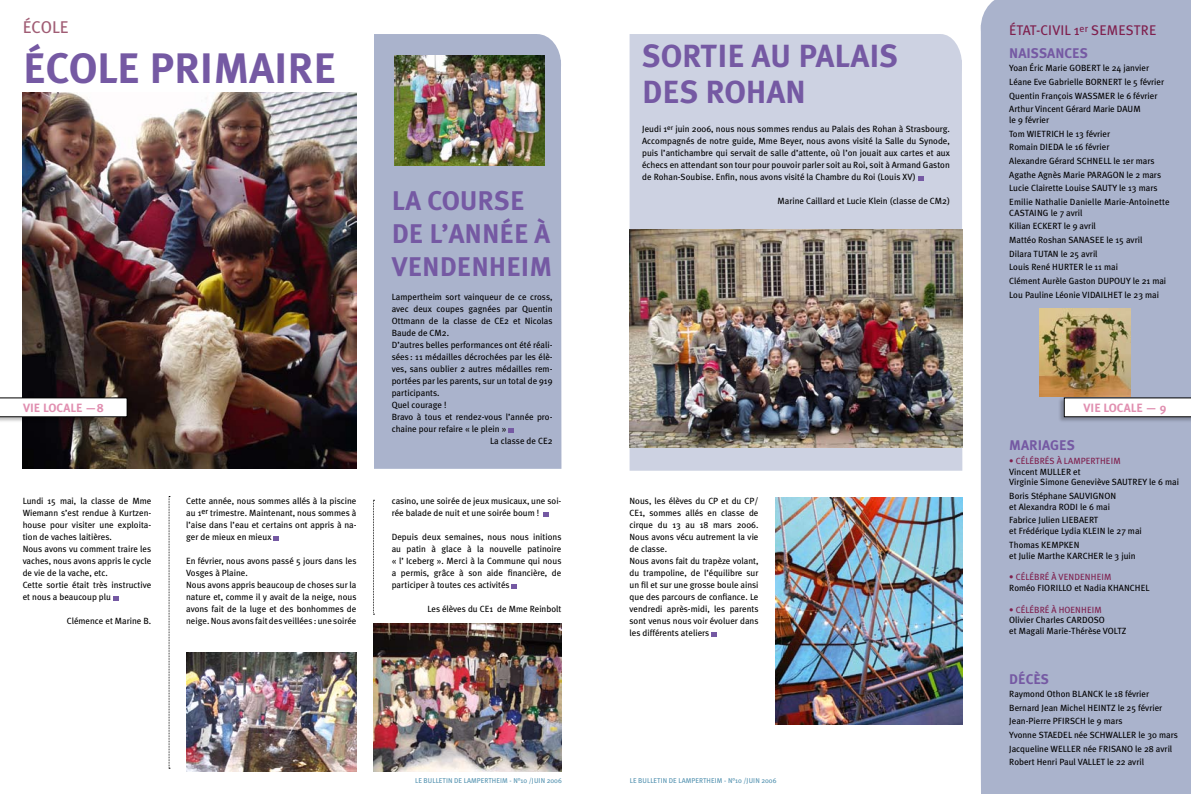
<style>
.page{position:relative;width:1191px;height:794px;background:#fff}
.page>*{position:absolute;margin:0;border:0;box-sizing:border-box;transform-origin:0 0}
.t1{font:700 42.6px "Meta Plus";color:#7559a3}
.t2{font:700 32px/36px "Meta Plus";color:#7559a3}
.t3{font:700 27px/33px "Meta Plus";color:#7559a3}
.t4{font:17px "Meta Plus";color:#a05c74}
.t5{font:700 14px "Meta Plus";color:#7559a3}
.t6{font:14px "Meta Plus";letter-spacing:.005em;color:#7f1f4d}
.t7{font:700 12px "Meta Plus";color:#e190b1}
.t8{font:9px/12px "Meta Plus";color:#000}
.t9{font:9px "Meta Plus";color:#7f1f4d}
.t10{font:7px "Meta Plus";letter-spacing:.005em;color:#5392b0}
</style>
<div class="page">
<div style="left:629px;top:34px;width:333px;height:437px;background:#cdd2e2"></div>
<div style="left:919px;top:34px;width:43px;height:61px;background:#cdd2e2;border-radius:50%"></div>
<img style="left:629px;top:230px;width:333px;height:218px">
<svg style="left:918px;top:176px;width:5px;height:4px"></svg>
<img style="left:23px;top:93px;width:333px;height:375px">
<div style="left:374px;top:34px;width:187px;height:435px;background:#aab3cc"></div>
<div style="left:513px;top:34px;width:48px;height:61px;background:#aab3cc;border-radius:50%"></div>
<div style="left:980px;top:0;width:211px;height:794px;background:#aab3cc"></div>
<div style="left:1057px;top:397px;width:134px;height:27px;background:#000;opacity:.25"></div>
<svg style="left:1063px;top:397px;width:128px;height:20px"></svg>
<div style="left:980px;top:0;width:62px;height:61px;background:#aab3cc"></div>
<div style="left:0;top:397px;width:134px;height:27px;background:#000;opacity:.25"></div>
<svg style="left:0;top:397px;width:128px;height:20px"></svg>
<svg style="left:169px;top:496px;width:1px;height:273px"></svg>
<img style="left:1039px;top:309px;width:91px;height:88px">
<svg style="left:508px;top:428px;width:6px;height:4px"></svg>
<img style="left:395px;top:55px;width:149px;height:110px">
<img style="left:775px;top:497px;width:187px;height:227px">
<svg style="left:711px;top:632px;width:6px;height:4px"></svg>
<img style="left:374px;top:623px;width:187px;height:148px">
<svg style="left:113px;top:596px;width:6px;height:4px"></svg>
<svg style="left:273px;top:536px;width:6px;height:4px"></svg>
<img style="left:186px;top:652px;width:170px;height:119px">
<svg style="left:543px;top:512px;width:6px;height:4px"></svg>
<svg style="left:511px;top:584px;width:6px;height:4px"></svg>
<svg style="left:373px;top:500px;width:1px;height:115px"></svg>
<h3 class="t4" style="left:23px;top:17px;width:47px">ÉCOLE</h3>
<h1 class="t1" style="left:23px;top:43px;width:315px">ÉCOLE PRIMAIRE</h1>
<h3 class="t7" style="left:23px;top:400px;width:82px">VIE LOCALE —8</h3>
<p class="t8" style="left:23px;top:495px;width:130px">Lundi 15 mai, la classe de Mme<br>Wiemann s’est rendue à Kurtzen&shy;house pour visiter une exploita&shy;tion de vaches laitières.<br>Nous avons vu comment traire les vaches, nous avons appris le cycle de vie de la vache, etc.<br>Cette sortie était très instructive et nous a beaucoup plu</p>
<p class="t8" style="left:67px;top:615px;width:86px">Clémence et Marine B.</p>
<p class="t8" style="left:186px;top:495px;width:172px;text-align:justify">Cette année, nous sommes allés à la piscine au 1<sup>er</sup> trimestre. Maintenant, nous sommes à l’aise dans l’eau et certains ont appris à na&shy;ger de mieux en mieux</p>
<p class="t8" style="left:186px;top:555px;width:172px">En février, nous avons passé 5 jours dans les Vosges à Plaine.<br>Nous avons appris beaucoup de choses sur la nature et, comme il y avait de la neige, nous avons fait de la luge et des bonhommes de neige. Nous avons fait des veillées : une soirée</p>
<h3 class="t3" style="left:392px;top:184px;width:162px">LA COURSE<br>DE L’ANNÉE À<br>VENDENHEIM</h3>
<p class="t8" style="left:392px;top:291px;width:162px">Lampertheim sort vainqueur de ce cross,</p>
<p class="t8" style="left:392px;top:303px;width:162px">avec deux coupes gagnées par Quentin</p>
<p class="t8" style="left:392px;top:315px;width:162px">Ottmann de la classe de CE2 et Nicolas</p>
<p class="t8" style="left:392px;top:327px;width:59px">Baude de CM2.</p>
<p class="t8" style="left:392px;top:339px;width:162px">D’autres belles performances ont été réali-</p>
<p class="t8" style="left:392px;top:351px;width:162px">sées : 11 médailles décrochées par les élè-</p>
<p class="t8" style="left:392px;top:363px;width:162px">ves, sans oublier 2 autres médailles rem-</p>
<p class="t8" style="left:392px;top:375px;width:162px">portées par les parents, sur un total de 919</p>
<p class="t8" style="left:392px;top:387px;width:49px">participants.</p>
<p class="t8" style="left:392px;top:399px;width:56px">Quel courage !</p>
<p class="t8" style="left:392px;top:411px;width:162px">Bravo à tous et rendez-vous l’année pro-</p>
<p class="t8" style="left:392px;top:423px;width:116px">chaine pour refaire « le plein »</p>
<p class="t8" style="left:490px;top:435px;width:64px">La classe de CE2</p>
<p class="t8" style="left:392px;top:495px;width:171px">casino, une soirée de jeux musicaux, une soi&shy;rée balade de nuit et une soirée boum !</p>
<p class="t8" style="left:392px;top:531px;width:171px;text-align:justify">Depuis deux semaines, nous nous initions au patin à glace à la nouvelle patinoire « l’ Iceberg ». Merci à la Commune qui nous a permis, grâce à son aide financière, de participer à toutes ces activités</p>
<p class="t8" style="left:427px;top:603px;width:135px">Les élèves du CE1 de Mme Reinbolt</p>
<p class="t10" style="left:415px;top:777px;width:148px">LE BULLETIN DE LAMPERTHEIM - N°10 /JUIN 2006</p>
<h2 class="t2" style="left:642px;top:38px;width:257px">SORTIE AU PALAIS<br>DES ROHAN</h2>
<p class="t8" style="left:642px;top:123px;width:309px;text-align:justify">Jeudi 1<sup>er</sup> juin 2006, nous nous sommes rendus au Palais des Rohan à Strasbourg.<br>Accompagnés de notre guide, Mme Beyer, nous avons visité la Salle du Synode, puis l’antichambre qui servait de salle d’attente, où l’on jouait aux cartes et aux échecs en attendant son tour pour pouvoir parler soit au Roi, soit à Armand Gaston de Rohan-Soubise. Enfin, nous avons visité la Chambre du Roi (Louis XV)</p>
<p class="t8" style="left:777px;top:195px;width:174px">Marine Caillard et Lucie Klein (classe de CM2)</p>
<p class="t8" style="left:629px;top:495px;width:130px">Nous, les élèves du CP et du CP/<br>CE1, sommes allés en classe de cirque du 13 au 18 mars 2006.<br>Nous avons vécu autrement la vie de classe.<br>Nous avons fait du trapèze volant, du trampoline, de l’équilibre sur un fil et sur une grosse boule ainsi que des parcours de confiance. Le vendredi après-midi, les parents sont venus nous voir évoluer dans les différents ateliers</p>
<p class="t10" style="left:630px;top:777px;width:148px">LE BULLETIN DE LAMPERTHEIM - N°10 /JUIN 2006</p>
<h3 class="t6" style="left:1009px;top:22px;width:149px">ÉTAT-CIVIL 1<sup>er</sup> SEMESTRE</h3>
<h3 class="t5" style="left:1009px;top:45px;width:80px">NAISSANCES</h3>
<p class="t8" style="left:1009px;top:61px;width:156px;line-height:13.6px">Yoan Éric Marie GOBERT le 24 janvier Léane Eve Gabrielle BORNERT le 5 février Quentin François WASSMER le 6 février Arthur Vincent Gérard Marie DAUM</p>
<p class="t8" style="left:1009px;top:113px;width:162px;line-height:13.6px">le 9 février<br>Tom WIETRICH le 13 février<br>Romain DIEDA le 16 février<br>Alexandre Gérard SCHNELL le 1er mars<br>Agathe Agnès Marie PARAGON le 2 mars<br>Lucie Clairette Louise SAUTY le 13 mars<br>Emilie Nathalie Danielle Marie-Antoinette</p>
<p class="t8" style="left:1009px;top:206px;width:158px;line-height:13.6px">CASTAING le 7 avril<br>Kilian ECKERT le 9 avril<br>Mattéo Roshan SANASEE le 15 avril<br>Dilara TUTAN le 25 avril<br>Louis René HURTER le 11 mai<br>Clément Aurèle Gaston DUPOUY le 21 mai<br>Lou Pauline Léonie VIDAILHET le 23 mai</p>
<h3 class="t7" style="left:1083px;top:400px;width:85px">VIE LOCALE — 9</h3>
<h3 class="t5" style="left:1009px;top:437px;width:67px">MARIAGES</h3>
<p class="t9" style="left:1009px;top:455px;width:113px">• CÉLÉBRÉS À LAMPERTHEIM</p>
<p class="t8" style="left:1009px;top:466px;width:171px;line-height:10.8px">Vincent MULLER et<br>Virginie Simone Geneviève SAUTREY le 6 mai</p>
<p class="t8" style="left:1009px;top:490px;width:108px;line-height:10.8px">Boris Stéphane SAUVIGNON et Alexandra RODI le 6 mai</p>
<p class="t8" style="left:1009px;top:515px;width:134px;line-height:10.8px">Fabrice Julien LIEBAERT<br>et Frédérique Lydia KLEIN le 27 mai</p>
<p class="t8" style="left:1009px;top:539px;width:128px;line-height:10.8px">Thomas KEMPKEN<br>et Julie Marthe KARCHER le 3 juin</p>
<p class="t9" style="left:1009px;top:572px;width:104px">• CÉLÉBRÉ À VENDENHEIM</p>
<p class="t8" style="left:1009px;top:582px;width:142px">Roméo FIORILLO et Nadia KHANCHEL</p>
<p class="t9" style="left:1009px;top:604px;width:94px">• CÉLÉBRÉ À HOENHEIM</p>
<p class="t8" style="left:1009px;top:615px;width:119px;line-height:10.8px">Olivier Charles CARDOSO<br>et Magali Marie-Thérèse VOLTZ</p>
<h3 class="t5" style="left:1009px;top:670px;width:41px">DÉCÈS</h3>
<p class="t8" style="left:1009px;top:687px;width:170px;line-height:13.6px">Raymond Othon BLANCK le 18 février Bernard Jean Michel HEINTZ le 25 février Jean-Pierre PFIRSCH le 9 mars<br>Yvonne STAEDEL née SCHWALLER le 30 mars Jacqueline WELLER née FRISANO le 28 avril Robert Henri Paul VALLET le 22 avril</p>
</div>
